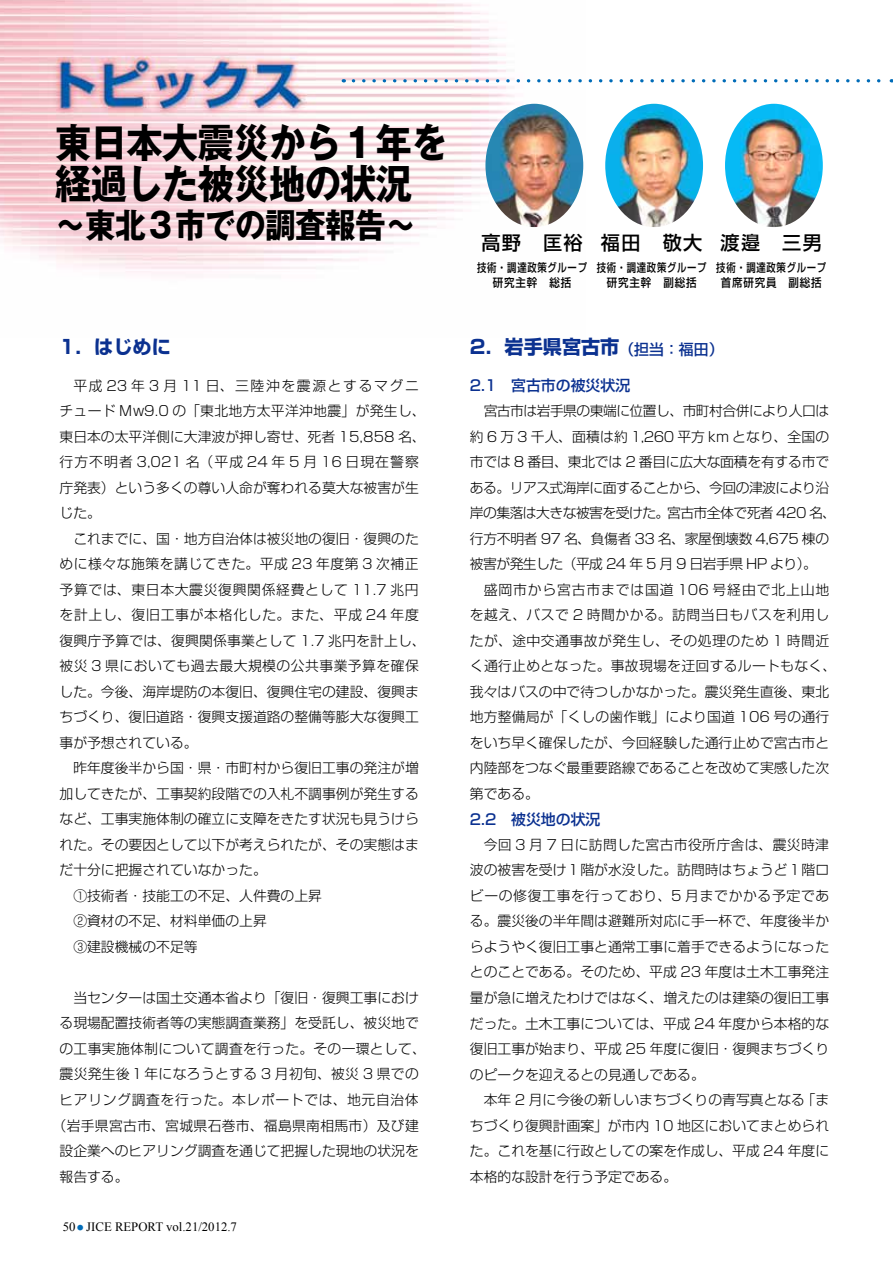
<style>
.page{position:relative;width:893px;height:1263px;background:#fff}
.page>*{position:absolute;margin:0;border:0;box-sizing:border-box;transform-origin:0 0}
.t1{font:700 40.35px/40.3px "Gothic MB101 Pro";letter-spacing:-.02em;color:#000;scale:.9 1}
.t2{font:700 34.05px "Gothic MB101 Pro";letter-spacing:-.02em;color:#000;scale:.9 1}
.t3{font:700 19.2px "Shin Go Pro";color:#0b3190}
.t4{font:500 19.2px "Shin Go Pro";letter-spacing:.075em;color:#000}
.t5{font:500 14.85px "Shin Go Pro";color:#0b3190}
.t6{font:300 13.8px/25.5px "Shin Go Pro";color:#000}
.t7{font:300 13.8px/25.5px "Shin Go Pro";letter-spacing:-.04em;color:#000}
.t8{font:300 13.8px "Shin Go Pro";letter-spacing:.02em;color:#000}
.t9{font:300 13.8px "Shin Go Pro";letter-spacing:.025em;color:#000}
.t10{font:300 13.8px "Shin Go Pro";letter-spacing:.045em;color:#000}
.t11{font:12.75px "Times New Roman";color:#000}
.t12{font:500 11.7px/14.9px "Shin Go Pro";letter-spacing:.075em;color:#000;text-align:center;scale:.8 1}
.s1{font-family:"Shin Go Pro";font-weight:300;font-size:6.45px;color:#006cb8}
.s2{font-weight:500;font-size:14.85px}
</style>
<div class="page">
<img style="left:0;top:0;width:584px;height:275px">
<svg style="left:353px;top:79px;width:540px;height:3px"></svg>
<img style="left:485px;top:104px;width:98px;height:123px">
<img style="left:725px;top:104px;width:98px;height:123px">
<img style="left:605px;top:104px;width:98px;height:123px">
<h1 class="t1" style="left:55px;top:118px;width:438px">東日本大震災から１年を経過した被災地の状況</h1>
<h2 class="t2" style="left:55px;top:197px;width:402px">～東北３市での調査報告～</h2>
<h3 class="t3" style="left:60px;top:332px;width:113px">1．はじめに</h3>
<p class="t6" style="left:60px;top:371px;width:368px;text-indent:14px">平成 23 年 3 月 11 日、三陸沖を震源とするマグニチュード Mw9.0 の「東北地方太平洋沖地震」が発生し、東日本の太平洋側に大津波が押し寄せ、死者 15,858 名、行方不明者 3,021 名（平成 24 年 5 月 16 日現在警察庁発表）という多くの尊い人命が奪われる莫大な被害が生じた。</p>
<p class="t6" style="left:60px;top:524px;width:368px;text-indent:14px">これまでに、国・地方自治体は被災地の復旧・復興のために様々な施策を講じてきた。平成 23 年度第 3 次補正予算では、東日本大震災復興関係経費として 11.7 兆円を計上し、復旧工事が本格化した。また、平成 24 年度復興庁予算では、復興関係事業として 1.7 兆円を計上し、被災 3 県においても過去最大規模の公共事業予算を確保した。今後、海岸堤防の本復旧、復興住宅の建設、復興まちづくり、復旧道路・復興支援道路の整備等膨大な復興工事が予想されている。</p>
<p class="t6" style="left:73px;top:754px;width:347px">昨年度後半から国・県・市町村から復旧工事の発注が増</p>
<p class="t6" style="left:60px;top:779px;width:361px">加してきたが、工事契約段階での入札不調事例が発生する</p>
<p class="t6" style="left:60px;top:805px;width:361px">など、工事実施体制の確立に支障をきたす状況も見うけら</p>
<p class="t6" style="left:60px;top:830px;width:361px">れた。その要因として以下が考えられたが、その実態はま</p>
<p class="t6" style="left:60px;top:856px;width:209px">だ十分に把握されていなかった。</p>
<p class="t6" style="left:73px;top:881px;width:250px">①技術者・技能工の不足、人件費の上昇</p>
<p class="t6" style="left:73px;top:907px;width:195px">②資材の不足、材料単価の上昇</p>
<p class="t6" style="left:73px;top:932px;width:126px">③建設機械の不足等</p>
<p class="t6" style="left:73px;top:983px;width:347px">当センターは国土交通本省より「復旧・復興工事におけ</p>
<p class="t6" style="left:60px;top:1009px;width:361px">る現場配置技術者等の実態調査業務」を受託し、被災地で</p>
<p class="t8" style="left:60px;top:1037px;width:368px">の工事実施体制について調査を行った。その一環として、</p>
<p class="t9" style="left:60px;top:1063px;width:361px">震災発生後１年になろうとする 3 月初旬、被災 3 県での</p>
<p class="t10" style="left:60px;top:1088px;width:361px">ヒアリング調査を行った。本レポートでは、地元自治体</p>
<p class="t8" style="left:53px;top:1114px;width:368px">（岩手県宮古市、宮城県石巻市、福島県南相馬市）及び建</p>
<p class="t6" style="left:60px;top:1136px;width:361px">設企業へのヒアリング調査を通じて把握した現地の状況を</p>
<p class="t6" style="left:60px;top:1162px;width:71px">報告する。</p>
<p class="t11" style="left:63px;top:1218px;width:176px">50 <span class="s1">●</span> JICE REPORT vol.21/2012.7</p>
<h3 class="t4" style="left:481px;top:227px;width:103px">高野　匡裕</h3>
<p class="t12" style="left:477px;top:259px;width:139px">技術・調達政策グループ研究主幹　総括</p>
<h3 class="t4" style="left:601px;top:227px;width:103px">福田　敬大</h3>
<p class="t12" style="left:597px;top:259px;width:139px">技術・調達政策グループ研究主幹　副総括</p>
<h3 class="t4" style="left:720px;top:227px;width:103px">渡邉　三男</h3>
<p class="t12" style="left:716px;top:259px;width:139px">技術・調達政策グループ首席研究員　副総括</p>
<h3 class="t3" style="left:470px;top:332px;width:255px">2．岩手県宮古市<span class="s2">（担当：福田）</span></h3>
<p class="t5" style="left:470px;top:373px;width:162px">2.1　宮古市の被災状況</p>
<p class="t7" style="left:470px;top:396px;width:368px;text-indent:14px">宮古市は岩手県の東端に位置し、市町村合併により人口は約 6 万 3 千人、面積は約 1,260 平方 km となり、全国の市では 8 番目、東北では 2 番目に広大な面積を有する市である。リアス式海岸に面することから、今回の津波により沿岸の集落は大きな被害を受けた。宮古市全体で死者 420 名、行方不明者 97 名、負傷者 33 名、家屋倒壊数 4,675 棟の被害が発生した（平成 24 年 5 月 9 日岩手県 HP より）。</p>
<p class="t6" style="left:470px;top:575px;width:368px;text-indent:14px">盛岡市から宮古市までは国道 106 号経由で北上山地を越え、バスで 2 時間かかる。訪問当日もバスを利用したが、途中交通事故が発生し、その処理のため 1 時間近く通行止めとなった。事故現場を迂回するルートもなく、我々はバスの中で待つしかなかった。震災発生直後、東北地方整備局が「くしの歯作戦」により国道 106 号の通行をいち早く確保したが、今回経験した通行止めで宮古市と内陸部をつなぐ最重要路線であることを改めて実感した次第である。</p>
<p class="t5" style="left:470px;top:807px;width:132px">2.2　被災地の状況</p>
<p class="t6" style="left:470px;top:830px;width:361px;text-align:justify;text-indent:14px">今回 3 月 7 日に訪問した宮古市役所庁舎は、震災時津波の被害を受け１階が水没した。訪問時はちょうど１階ロビーの修復工事を行っており、5 月までかかる予定である。震災後の半年間は避難所対応に手一杯で、年度後半からようやく復旧工事と通常工事に着手できるようになったとのことである。そのため、平成 23 年度は土木工事発注量が急に増えたわけではなく、増えたのは建築の復旧工事だった。土木工事については、平成 24 年度から本格的な復旧工事が始まり、平成 25 年度に復旧・復興まちづくりのピークを迎えるとの見通しである。</p>
<p class="t6" style="left:470px;top:1085px;width:361px;text-align:justify;text-indent:14px">本年 2 月に今後の新しいまちづくりの青写真となる「まちづくり復興計画案」が市内 10 地区においてまとめられた。これを基に行政としての案を作成し、平成 24 年度に本格的な設計を行う予定である。</p>
</div>
